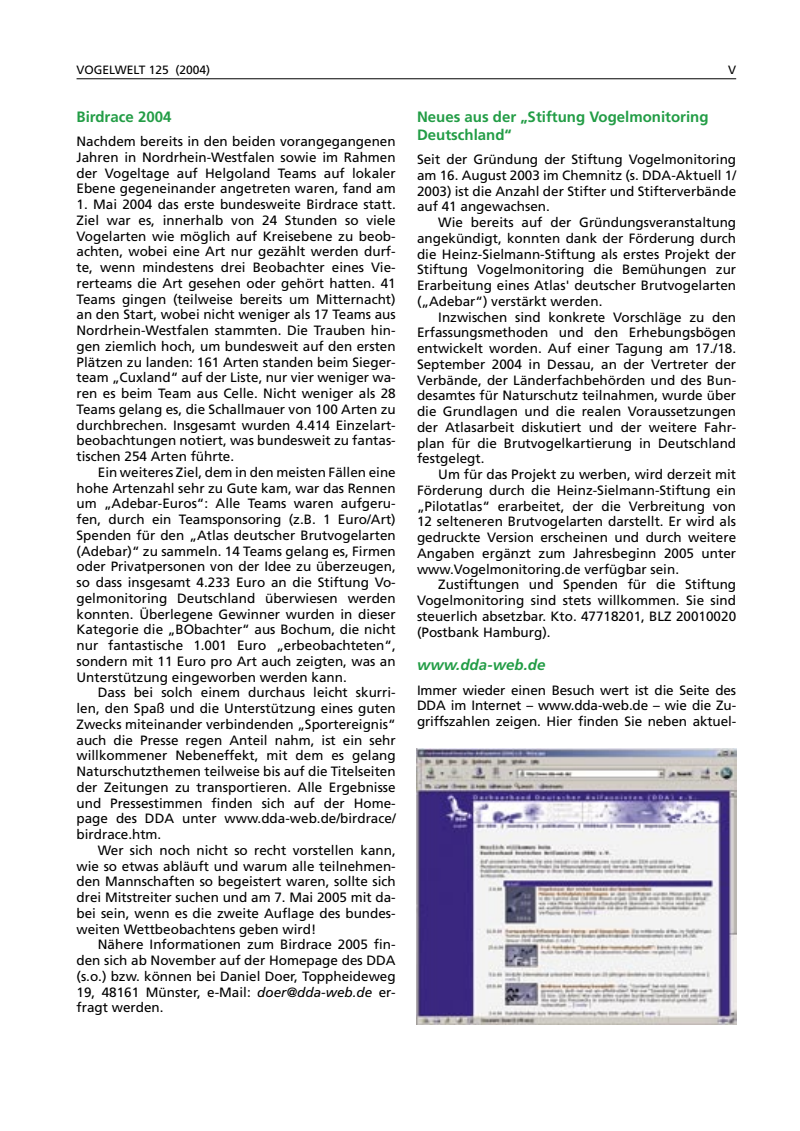
<style>
.page{position:relative;width:800px;height:1131px;background:#fff}
.page>*{position:absolute;margin:0;border:0;box-sizing:border-box;transform-origin:0 0}
.t1{font:700 15px/18px "Frutiger";color:#239d46}
.t2{font:italic 700 15px "Frutiger";color:#239d46}
.t3{font:13.5px/15.8px "Frutiger";color:#000;text-align:justify}
.t4{font:12px "Frutiger";color:#000}
.s1{font-style:italic}
</style>
<div class="page">
<hr style="left:76px;top:79px;width:660px;height:1px;background:#000">
<img style="left:416px;top:748px;width:320px;height:276px">
<p class="t4" style="left:76px;top:63px;width:135px">VOGELWELT 125 (2004)</p>
<p class="t4" style="left:728px;top:63px;width:10px">V</p>
<p class="t1" style="left:76px;top:108px;width:96px">Birdrace 2004</p>
<p class="t3" style="left:76px;top:134px;width:320px">Nachdem bereits in den beiden vorangegangenen Jahren in Nordrhein-Westfalen sowie im Rahmen der Vogeltage auf Helgoland Teams auf lokaler Ebene gegeneinander angetreten waren, fand am</p>
<p class="t3" style="left:76px;top:197px;width:320px">1. Mai 2004 das erste bundesweite Birdrace statt.<br>Ziel war es, innerhalb von 24 Stunden so viele Vogelarten wie möglich auf Kreisebene zu beob&shy;achten, wobei eine Art nur gezählt werden durf&shy;te, wenn mindestens drei Beobachter eines Vie&shy;rerteams die Art gesehen oder gehört hatten. 41<br>Teams gingen (teilweise bereits um Mitternacht) an den Start, wobei nicht weniger als 17 Teams aus Nordrhein-Westfalen stammten. Die Trauben hin&shy;gen ziemlich hoch, um bundesweit auf den ersten Plätzen zu landen: 161 Arten standen beim Sieger&shy;team „Cuxland“ auf der Liste, nur vier weniger wa&shy;ren es beim Team aus Celle. Nicht weniger als 28<br>Teams gelang es, die Schallmauer von 100 Arten zu durchbrechen. Insgesamt wurden 4.414 Einzelart&shy;beobachtungen notiert, was bundesweit zu fantas&shy;tischen 254 Arten führte.</p>
<p class="t3" style="left:76px;top:464px;width:320px;text-indent:21px">Ein weiteres Ziel, dem in den meisten Fällen eine hohe Artenzahl sehr zu Gute kam, war das Rennen um „Adebar-Euros“: Alle Teams waren aufgeru&shy;fen, durch ein Teamsponsoring (z.B. 1 Euro/Art)<br>Spenden für den „Atlas deutscher Brutvogelarten (Adebar)“ zu sammeln. 14 Teams gelang es, Firmen oder Privatpersonen von der Idee zu überzeugen, so dass insgesamt 4.233 Euro an die Stiftung Vo&shy;gelmonitoring Deutschland überwiesen werden konnten. Überlegene Gewinner wurden in dieser Kategorie die „BObachter“ aus Bochum, die nicht nur fantastische 1.001 Euro „erbeobachteten“, sondern mit 11 Euro pro Art auch zeigten, was an Unterstützung eingeworben werden kann.</p>
<p class="t3" style="left:76px;top:685px;width:320px;text-indent:21px">Dass bei solch einem durchaus leicht skurri&shy;len, den Spaß und die Unterstützung eines guten Zwecks miteinander verbindenden „Sportereignis“ auch die Presse regen Anteil nahm, ist ein sehr willkommener Nebeneffekt, mit dem es gelang Naturschutzthemen teilweise bis auf die Titelseiten der Zeitungen zu transportieren. Alle Ergebnisse und Pressestimmen finden sich auf der Home&shy;page des DDA unter www.dda-web.de/birdrace/ birdrace.htm.</p>
<p class="t3" style="left:76px;top:842px;width:320px;text-indent:21px">Wer sich noch nicht so recht vorstellen kann, wie so etwas abläuft und warum alle teilnehmen&shy;den Mannschaften so begeistert waren, sollte sich drei Mitstreiter suchen und am 7. Mai 2005 mit da&shy;bei sein, wenn es die zweite Auflage des bundes&shy;weiten Wettbeobachtens geben wird!</p>
<p class="t3" style="left:76px;top:937px;width:320px;text-indent:21px">Nähere Informationen zum Birdrace 2005 fin&shy;den sich ab November auf der Homepage des DDA (s.o.) bzw. können bei Daniel Doer, Toppheideweg 19, 48161 Münster, e-Mail: <span class="s1">doer@dda-web.de</span> er&shy;fragt werden.</p>
<p class="t1" style="left:417px;top:108px;width:293px">Neues aus der „Stiftung Vogelmonitoring<br>Deutschland“</p>
<p class="t3" style="left:417px;top:152px;width:320px">Seit der Gründung der Stiftung Vogelmonitoring am 16. August 2003 im Chemnitz (s. DDA-Aktuell 1/ 2003) ist die Anzahl der Stifter und Stifterverbände auf 41 angewachsen.</p>
<p class="t3" style="left:417px;top:215px;width:320px;text-indent:21px">Wie bereits auf der Gründungsveranstaltung angekündigt, konnten dank der Förderung durch die Heinz-Sielmann-Stiftung als erstes Projekt der Stiftung Vogelmonitoring die Bemühungen zur Erarbeitung eines Atlas' deutscher Brutvogelarten („Adebar“) verstärkt werden.</p>
<p class="t3" style="left:417px;top:309px;width:320px;text-indent:21px">Inzwischen sind konkrete Vorschläge zu den Erfassungsmethoden und den Erhebungsbögen entwickelt worden. Auf einer Tagung am 17./18.<br>September 2004 in Dessau, an der Vertreter der Verbände, der Länderfachbehörden und des Bun&shy;desamtes für Naturschutz teilnahmen, wurde über die Grundlagen und die realen Voraussetzungen der Atlasarbeit diskutiert und der weitere Fahr&shy;plan für die Brutvogelkartierung in Deutschland festgelegt.</p>
<p class="t3" style="left:417px;top:467px;width:320px;text-indent:21px">Um für das Projekt zu werben, wird derzeit mit Förderung durch die Heinz-Sielmann-Stiftung ein „Pilotatlas“ erarbeitet, der die Verbreitung von 12 selteneren Brutvogelarten darstellt. Er wird als gedruckte Version erscheinen und durch weitere Angaben ergänzt zum Jahresbeginn 2005 unter www.Vogelmonitoring.de verfügbar sein.</p>
<p class="t3" style="left:417px;top:577px;width:320px;text-indent:21px">Zustiftungen und Spenden für die Stiftung Vogelmonitoring sind stets willkommen. Sie sind steuerlich absetzbar. Kto. 47718201, BLZ 20010020 (Postbank Hamburg).</p>
<p class="t2" style="left:417px;top:656px;width:130px">www.dda-web.de</p>
<p class="t3" style="left:417px;top:682px;width:320px">Immer wieder einen Besuch wert ist die Seite des DDA im Internet – www.dda-web.de – wie die Zu&shy;griffszahlen zeigen. Hier finden Sie neben aktuel-</p>
</div>
